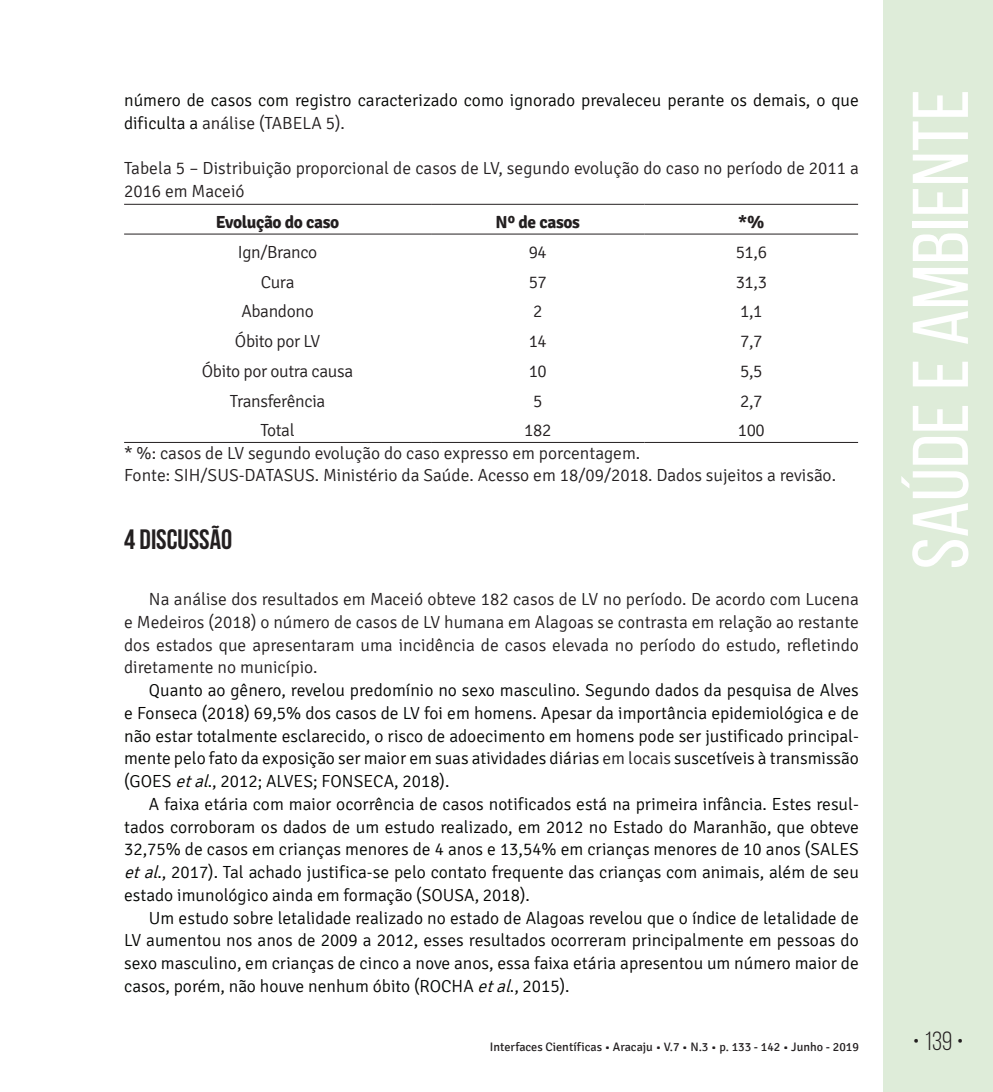
<style>
.page{position:relative;width:993px;height:1092px;background:#fff}
.page>*{position:absolute;margin:0;border:0;box-sizing:border-box;transform-origin:0 0}
.t1{font:78.75px "Bebas Neue";color:#fff;scale:1.09 1}
.t2{font:700 28px "Bebas Neue";color:#231f20}
.t3{font:26.25px "Bebas Neue";color:#231f20}
.t4{font:300 17.5px/22.8px "Signika";color:#040503;text-align:justify}
.t5{font:300 17.5px/22.8px "Signika";color:#231f20}
.t6{font:300 17.5px "Signika";letter-spacing:-.02em;color:#231f20}
.t7{font:700 17.5px "Signika";letter-spacing:-.02em;color:#231f20}
.t8{font:12.25px "Signika";color:#231f20}
.s1{color:#231f20}
.s2{font-style:italic}
</style>
<div class="page">
<div style="left:883px;top:0;width:109px;height:1091px;background:#deecd9"></div>
<hr style="left:124px;top:204px;width:307px;height:1px;background:#231f20">
<hr style="left:431px;top:204px;width:213px;height:1px;background:#231f20">
<hr style="left:644px;top:204px;width:213px;height:1px;background:#231f20">
<hr style="left:124px;top:233px;width:307px;height:1px;background:#231f20">
<hr style="left:431px;top:233px;width:213px;height:1px;background:#231f20">
<hr style="left:644px;top:233px;width:213px;height:1px;background:#231f20">
<hr style="left:124px;top:442px;width:307px;height:1px;background:#231f20">
<hr style="left:431px;top:442px;width:213px;height:1px;background:#231f20">
<hr style="left:644px;top:442px;width:213px;height:1px;background:#231f20">
<p class="t4" style="left:124px;top:89px;width:736px">número de casos com registro caracterizado como ignorado prevaleceu perante os demais, o que dificulta a <span class="s1">análise (TABELA 5).</span></p>
<p class="t5" style="left:124px;top:157px;width:736px">Tabela 5 – Distribuição proporcional de casos de LV, segundo evolução do caso no período de 2011 a<br>2016 em Maceió</p>
<p class="t7" style="left:216px;top:211px;width:125px">Evolução do caso</p>
<p class="t7" style="left:495px;top:211px;width:86px">Nº de casos</p>
<p class="t7" style="left:738px;top:211px;width:28px">*%</p>
<p class="t6" style="left:238px;top:242px;width:81px">Ign/Branco</p>
<p class="t5" style="left:528px;top:241px;width:20px">94</p>
<p class="t5" style="left:735px;top:241px;width:33px">51,6</p>
<p class="t5" style="left:260px;top:270px;width:35px">Cura</p>
<p class="t5" style="left:528px;top:270px;width:20px">57</p>
<p class="t5" style="left:735px;top:270px;width:33px">31,3</p>
<p class="t6" style="left:241px;top:302px;width:74px">Abandono</p>
<p class="t5" style="left:533px;top:300px;width:11px">2</p>
<p class="t5" style="left:740px;top:300px;width:24px">1,1</p>
<p class="t6" style="left:235px;top:331px;width:87px">Óbito por LV</p>
<p class="t5" style="left:528px;top:330px;width:20px">14</p>
<p class="t5" style="left:740px;top:330px;width:24px">7,7</p>
<p class="t6" style="left:202px;top:361px;width:153px">Óbito por outra causa</p>
<p class="t5" style="left:528px;top:360px;width:20px">10</p>
<p class="t5" style="left:740px;top:360px;width:24px">5,5</p>
<p class="t6" style="left:230px;top:391px;width:97px">Transferência</p>
<p class="t5" style="left:533px;top:389px;width:11px">5</p>
<p class="t5" style="left:740px;top:389px;width:24px">2,7</p>
<p class="t5" style="left:260px;top:419px;width:36px">Total</p>
<p class="t5" style="left:524px;top:419px;width:29px">182</p>
<p class="t5" style="left:737px;top:419px;width:29px">100</p>
<p class="t5" style="left:124px;top:441px;width:713px">* %: casos de LV segundo evolução do caso expresso em porcentagem.<br>Fonte: SIH/SUS-DATASUS. Ministério da Saúde. Acesso em 18/09/2018. Dados sujeitos a revisão.</p>
<h2 class="t2" style="left:124px;top:523px;width:110px">4 DISCUSSÃO</h2>
<p class="t5" style="left:124px;top:588px;width:736px;text-align:justify;text-indent:25px">Na análise dos resultados em Maceió obteve 182 casos de LV no período. De acordo com Lucena e Medeiros (2018) o número de casos de LV humana em Alagoas se contrasta em relação ao restante dos estados que apresentaram uma incidência de casos elevada no período do estudo, refletindo diretamente no município.</p>
<p class="t4" style="left:124px;top:679px;width:736px;text-indent:25px">Quanto ao gênero, revelou predomínio no sexo masculino. Segundo dados da pesquisa de Alves e Fonseca (2018) 69,5% dos casos de LV foi em homens. Apesar da importância epidemiológica e de não estar totalmente esclarecido, o risco de adoecimento em homens pode ser justificado principal&shy;mente pelo fato da exposição ser maior em suas atividades diárias <span class="s1">em locais</span> suscetíveis à transmissão (GOES <span class="s2">etal</span>., 2012; ALVES; FONSECA, 2018).</p>
<p class="t4" style="left:124px;top:792px;width:736px;text-indent:25px">A faixa etária com maior ocorrência de casos notificados está na primeira infância. Estes resul&shy;tados corroboram os dados de um estudo realizado, em 2012 no Estado do Maranhão, que obteve 32,75% de casos em crianças menores de 4 anos e 13,54% em crianças menores de 10 anos (SALES <span class="s2">etal</span>., 2017). Tal achado justifica-se pelo contato frequente das crianças com animais, além de seu estado imunológico ainda em formação (SOUSA, 2018).</p>
<p class="t4" style="left:124px;top:906px;width:736px;text-indent:25px">Um estudo sobre letalidade realizado no estado de Alagoas revelou que o índice de letalidade de LV aumentou nos anos de 2009 a 2012, esses resultados ocorreram principalmente em pessoas do sexo masculino, em crianças de cinco a nove anos, essa faixa etária apresentou um número maior de casos, porém, não houve nenhum óbito (ROCHA <span class="s2">etal</span>., 2015).</p>
<h1 class="t1" style="left:897px;top:569px;width:442px;rotate:-90deg">Saúde e Ambiente</h1>
<p class="t8" style="left:490px;top:1040px;width:370px">Interfaces Científicas • Aracaju • V.7 • N.3 • p. 133 - 142 • Junho - 2019</p>
<h3 class="t3" style="left:912px;top:1026px;width:52px">• 139 •</h3>
</div>
